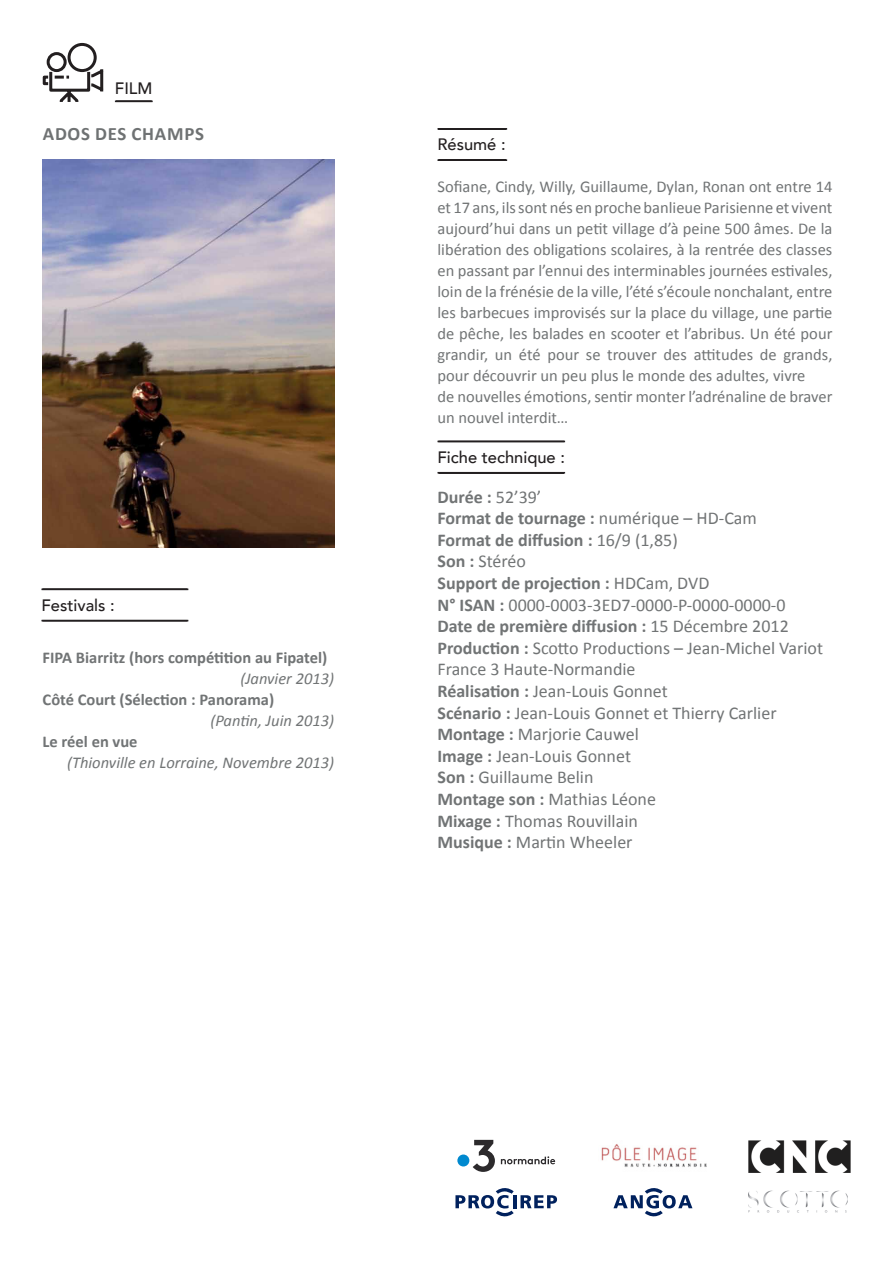
<style>
.page{position:relative;width:893px;height:1263px;background:#fff}
.page>*{position:absolute;margin:0;border:0;box-sizing:border-box;transform-origin:0 0}
.t1{font:700 18.9px "Calibri";letter-spacing:.04em;color:#6f7273}
.texte_courant{font:18px "Calibri";color:#717475}
.texte_courant-2{font:700 18px "Calibri";color:#717475}
.texte_courant-3{font:16.5px/21px "Calibri";color:#717475;text-align:justify}
.texte_courant-4{font:700 16.5px "Calibri";color:#717475}
.texte_courant-5{font:italic 16.5px "Calibri";color:#717475}
.titre{font:500 16.5px "Avenir";color:#231f20}
.s1{font-weight:400}
.s2{font-weight:700}
</style>
<div class="page">
<div style="left:437px;top:128px;width:70px;height:2px;border:2px solid #231f20"></div>
<div style="left:41px;top:588px;width:147px;height:2px;border:2px solid #231f20"></div>
<div style="left:437px;top:441px;width:128px;height:1px;border:2px solid #231f20"></div>
<div style="left:437px;top:159px;width:70px;height:2px;border:2px solid #231f20"></div>
<div style="left:115px;top:101px;width:38px;height:1px;border:2px solid #231f20"></div>
<div style="left:41px;top:620px;width:147px;height:1px;border:2px solid #231f20"></div>
<div style="left:437px;top:472px;width:128px;height:1px;border:2px solid #231f20"></div>
<svg style="left:42px;top:42px;width:62px;height:60px"></svg>
<svg style="left:43px;top:159px;width:291px;height:389px"></svg>
<img style="left:748px;top:1140px;width:102px;height:32px">
<svg style="left:613px;top:1188px;width:79px;height:29px"></svg>
<svg style="left:455px;top:1188px;width:102px;height:29px"></svg>
<img style="left:601px;top:1144px;width:106px;height:23px">
<img style="left:748px;top:1190px;width:99px;height:23px">
<div style="left:457px;top:1154px;width:12px;height:12px;background:#0089cf;border-radius:50%"></div>
<svg style="left:473px;top:1140px;width:22px;height:32px"></svg>
<svg style="left:501px;top:1156px;width:54px;height:8px"></svg>
<p class="titre" style="left:115px;top:74px;width:39px">FILM</p>
<p class="t1" style="left:43px;top:122px;width:163px">ADOS DES CHAMPS</p>
<p class="titre" style="left:41px;top:591px;width:75px">Festivals :</p>
<p class="texte_courant-4" style="left:43px;top:647px;width:286px">FIPA Biarritz (hors compétition au Fipatel)</p>
<p class="texte_courant-5" style="left:240px;top:668px;width:95px">(Janvier 2013)</p>
<p class="texte_courant-4" style="left:43px;top:689px;width:233px">Côté Court (Sélection : Panorama)</p>
<p class="texte_courant-5" style="left:210px;top:710px;width:125px">(Pantin, Juin 2013)</p>
<p class="texte_courant-4" style="left:43px;top:731px;width:96px">Le réel en vue</p>
<p class="texte_courant-5" style="left:67px;top:752px;width:269px">(Thionville en Lorraine, Novembre 2013)</p>
<p class="titre" style="left:437px;top:130px;width:70px">Résumé :</p>
<p class="texte_courant-3" style="left:437px;top:176px;width:396px">Sofiane, Cindy, Willy, Guillaume, Dylan, Ronan ont entre 14 et 17 ans, ils sont nés en proche banlieue Parisienne et vivent aujourd’hui dans un petit village d’à peine 500 âmes. De la libération des obligations scolaires, à la rentrée des classes en passant par l’ennui des interminables journées estivales, loin de la frénésie de la ville, l’été s’écoule nonchalant, entre les barbecues improvisés sur la place du village, une partie de pêche, les balades en scooter et l’abribus. Un été pour grandir, un été pour se trouver des attitudes de grands, pour découvrir un peu plus le monde des adultes, vivre</p>
<p class="texte_courant-3" style="left:437px;top:386px;width:396px">de nouvelles émotions, sentir monter l’adrénaline de braver un nouvel interdit…</p>
<p class="titre" style="left:437px;top:443px;width:129px">Fiche technique :</p>
<p class="texte_courant-2" style="left:437px;top:485px;width:105px">Durée : <span class="s1">52’39’</span></p>
<p class="texte_courant-2" style="left:437px;top:507px;width:321px">Format de tournage : <span class="s1">numérique – HD-Cam</span></p>
<p class="texte_courant-2" style="left:437px;top:528px;width:242px">Format de diffusion : <span class="s1">16/9 (1,85)</span></p>
<p class="texte_courant" style="left:437px;top:550px;width:90px"><span class="s2">Son :</span> Stéréo</p>
<p class="texte_courant-2" style="left:437px;top:571px;width:273px">Support de projection : <span class="s1">HDCam, DVD</span></p>
<p class="texte_courant" style="left:437px;top:593px;width:350px"><span class="s2">N° ISAN :</span> 0000-0003-3ED7-0000-P-0000-0000-0</p>
<p class="texte_courant-2" style="left:437px;top:615px;width:353px">Date de première diffusion : <span class="s1">15 Décembre 2012</span></p>
<p class="texte_courant" style="left:437px;top:636px;width:387px"><span class="s2">Production :</span> Scotto Productions – Jean-Michel Variot</p>
<p class="texte_courant" style="left:437px;top:658px;width:200px">France 3 Haute-Normandie</p>
<p class="texte_courant" style="left:437px;top:680px;width:232px"><span class="s2">Réalisation :</span> Jean-Louis Gonnet</p>
<p class="texte_courant" style="left:437px;top:701px;width:341px"><span class="s2">Scénario :</span> Jean-Louis Gonnet et Thierry Carlier</p>
<p class="texte_courant" style="left:437px;top:723px;width:203px"><span class="s2">Montage :</span> Marjorie Cauwel</p>
<p class="texte_courant" style="left:437px;top:744px;width:195px"><span class="s2">Image :</span> Jean-Louis Gonnet</p>
<p class="texte_courant" style="left:437px;top:766px;width:158px"><span class="s2">Son :</span> Guillaume Belin</p>
<p class="texte_courant" style="left:437px;top:788px;width:220px"><span class="s2">Montage son :</span> Mathias Léone</p>
<p class="texte_courant" style="left:437px;top:809px;width:202px"><span class="s2">Mixage :</span> Thomas Rouvillain</p>
<p class="texte_courant" style="left:437px;top:831px;width:197px"><span class="s2">Musique :</span> Martin Wheeler</p>
</div>
